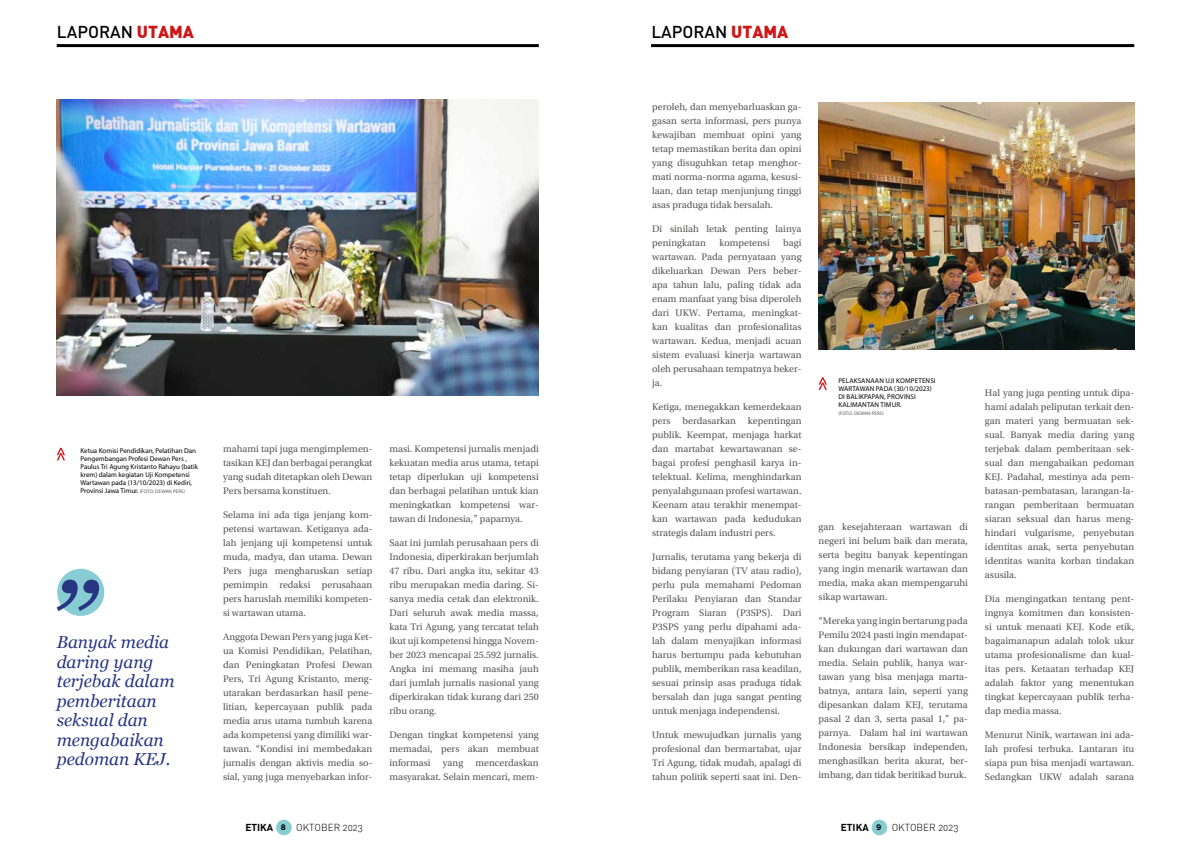
<style>
.page{position:relative;width:1191px;height:851px;background:#fff}
.page>*{position:absolute;margin:0;border:0;box-sizing:border-box;transform-origin:0 0}
.t1{font:italic 17.3px/19.6px "Georgia";color:#283583}
.t2{font:17px "DIN Medium Alternate";color:#000}
.t3{font:10px/14px "Utopia Std";color:#575756;text-align:justify}
.t4{font:300 10px "DIN Alternate";color:#000}
.t5{font:700 10px "DIN";color:#000}
.t6{font:700 8px "Gotham";color:#000}
.t7{font:7px/8px "Myriad Pro";color:#000}
.t8{font:7px/8px "Myriad Pro";letter-spacing:.02em;color:#000}
.t9{font:5px "Myriad Pro";letter-spacing:.02em;color:#575756}
.s1{font-family:"DIN Alternate";font-weight:900;color:#cd1719}
.s2{font-size:5px;color:#575756}
</style>
<div class="page">
<hr style="left:57px;top:44px;width:482px;height:3px;background:#000">
<hr style="left:651px;top:44px;width:483px;height:3px;background:#000">
<div style="left:276px;top:819px;width:16px;height:16px;background:#88cdd3;border-radius:50%"></div>
<div style="left:871px;top:819px;width:16px;height:16px;background:#88cdd3;border-radius:50%"></div>
<img style="left:818px;top:102px;width:316px;height:247px">
<img style="left:57px;top:99px;width:482px;height:296px">
<svg style="left:818px;top:377px;width:9px;height:13px"></svg>
<svg style="left:57px;top:447px;width:8px;height:13px"></svg>
<div style="left:57px;top:568px;width:47px;height:47px;background:#88cdd3;border-radius:50%"></div>
<svg style="left:57px;top:579px;width:42px;height:32px"></svg>
<h2 class="t2" style="left:57px;top:21px;width:138px">LAPORAN <span class="s1">UTAMA</span></h2>
<h2 class="t2" style="left:651px;top:21px;width:138px">LAPORAN <span class="s1">UTAMA</span></h2>
<p class="t7" style="left:80px;top:446px;width:119px">Ketua Komisi Pendidikan, Pelatihan Dan Pengembangan Profesi Dewan Pers , Paulus Tri Agung Kristanto Rahayu (batik krem) dalam kegiatan Uji Kompetensi Wartawan pada (13/10/2023) di Kediri, Provinsi Jawa Timur. <span class="s2">(FOTO: DEWAN PERS)</span></p>
<h1 class="t1" style="left:57px;top:631px;width:119px">Banyak media daring yang terjebak dalam pemberitaan seksual dan mengabaikan pedoman KEJ.</h1>
<p class="t3" style="left:223px;top:441px;width:151px">mahami tapi juga mengimplemen&shy;tasikan KEJ dan berbagai perangkat yang sudah ditetapkan oleh Dewan Pers bersama konstituen.</p>
<p class="t3" style="left:223px;top:507px;width:151px">Selama ini ada tiga jenjang kom&shy;petensi wartawan. Ketiganya ada&shy;lah jenjang uji kompetensi untuk muda, madya, dan utama. Dewan Pers juga mengharuskan setiap pemimpin redaksi perusahaan pers haruslah memiliki kompeten&shy;si wartawan utama.</p>
<p class="t3" style="left:223px;top:629px;width:151px">Anggota Dewan Pers yang juga Ket&shy;ua Komisi Pendidikan, Pelatihan, dan Peningkatan Profesi Dewan Pers, Tri Agung Kristanto, meng&shy;utarakan berdasarkan hasil pene&shy;litian, kepercayaan publik pada media arus utama tumbuh karena ada kompetensi yang dimiliki war&shy;tawan. “Kondisi ini membedakan jurnalis dengan aktivis media so&shy;sial, yang juga menyebarkan infor-</p>
<p class="t3" style="left:389px;top:441px;width:151px">masi. Kompetensi jurnalis menjadi kekuatan media arus utama, tetapi tetap diperlukan uji kompetensi dan berbagai pelatihan untuk kian meningkatkan kompetensi war&shy;tawan di Indonesia,” paparnya.</p>
<p class="t3" style="left:389px;top:535px;width:151px">Saat ini jumlah perusahaan pers di Indonesia, diperkirakan berjumlah 47 ribu. Dari angka itu, sekitar 43 ribu merupakan media daring. Si&shy;sanya media cetak dan elektronik.<br>Dari seluruh awak media massa, kata Tri Agung, yang tercatat telah ikut uji kompetensi hingga Novem&shy;ber 2023 mencapai 25.592 jurnalis.<br>Angka ini memang masiha jauh dari jumlah jurnalis nasional yang diperkirakan tidak kurang dari 250 ribu orang.</p>
<p class="t3" style="left:389px;top:727px;width:151px">Dengan tingkat kompetensi yang memadai, pers akan membuat informasi yang mencerdaskan masyarakat. Selain mencari, mem-</p>
<p class="t3" style="left:652px;top:99px;width:151px">peroleh, dan menyebarluaskan ga&shy;gasan serta informasi, pers punya kewajiban membuat opini yang tetap memastikan berita dan opini yang disuguhkan tetap menghor&shy;mati norma-norma agama, kesusi&shy;laan, dan tetap menjunjung tinggi asas praduga tidak bersalah.</p>
<p class="t3" style="left:652px;top:221px;width:151px">Di sinilah letak penting lainya peningkatan</p>
<p class="t3" style="left:652px;top:235px;width:151px;text-indent:131px">bagi wartawan. Pada pernyataan yang dikeluarkan Dewan Pers beber&shy;apa tahun lalu, paling tidak ada enam manfaat yang bisa diperoleh dari UKW. Pertama, meningkat&shy;kan kualitas dan profesionalitas wartawan. Kedua, menjadi acuan sistem evaluasi kinerja wartawan oleh perusahaan tempatnya beker&shy;ja.</p>
<p class="t3" style="left:652px;top:399px;width:151px">Ketiga, menegakkan kemerdekaan pers berdasarkan kepentingan publik. Keempat, menjaga harkat dan martabat kewartawanan se&shy;bagai profesi penghasil karya in&shy;telektual. Kelima, menghindarkan penyalahgunaan profesi wartawan.<br>Keenam atau terakhir menempat&shy;kan wartawan pada kedudukan strategis dalam industri pers.</p>
<p class="t3" style="left:652px;top:549px;width:151px">Jurnalis, terutama yang bekerja di bidang penyiaran (TV atau radio), perlu pula memahami Pedoman Perilaku Penyiaran dan Standar Program Siaran (P3SPS). Dari P3SPS yang perlu dipahami ada&shy;lah dalam menyajikan informasi harus bertumpu pada kebutuhan publik, memberikan rasa keadilan, sesuai prinsip asas praduga tidak bersalah dan juga sangat penting untuk menjaga independensi.</p>
<p class="t3" style="left:652px;top:727px;width:151px">Untuk mewujudkan jurnalis yang profesional dan bermartabat, ujar Tri Agung, tidak mudah, apalagi di tahun politik seperti saat ini. Den-</p>
<p class="t3" style="left:719px;top:235px;width:52px">kompetensi</p>
<p class="t8" style="left:838px;top:376px;width:99px">PELAKSANAAN UJI KOMPETENSI<br>WARTAWAN PADA (30/10/2023)<br>DI BALIKPAPAN, PROVINSI<br>KALIMANTAN TIMUR.</p>
<p class="t9" style="left:838px;top:409px;width:47px">(FOTO: DEWAN PERS)</p>
<p class="t3" style="left:818px;top:519px;width:151px">gan kesejahteraan wartawan di negeri ini belum baik dan merata, serta begitu banyak kepentingan yang ingin menarik wartawan dan media, maka akan mempengaruhi sikap wartawan.</p>
<p class="t3" style="left:818px;top:613px;width:151px">“Mereka yang ingin bertarung pada Pemilu 2024 pasti ingin mendapat&shy;kan dukungan dari wartawan dan media. Selain publik, hanya war&shy;tawan yang bisa menjaga marta&shy;batnya, antara lain, seperti yang dipesankan dalam KEJ, terutama pasal 2 dan 3, serta pasal 1,” pa&shy;parnya. Dalam hal ini wartawan Indonesia bersikap independen, menghasilkan berita akurat, ber&shy;imbang, dan tidak beritikad buruk.</p>
<p class="t5" style="left:245px;top:820px;width:29px">ETIKA</p>
<p class="t4" style="left:296px;top:821px;width:68px">OKTOBER 2023</p>
<p class="t6" style="left:281px;top:822px;width:7px">8</p>
<p class="t5" style="left:841px;top:820px;width:29px">ETIKA</p>
<p class="t4" style="left:891px;top:821px;width:68px">OKTOBER 2023</p>
<p class="t6" style="left:876px;top:822px;width:7px">9</p>
<p class="t3" style="left:985px;top:385px;width:151px">Hal yang juga penting untuk dipa&shy;hami adalah peliputan terkait den&shy;gan materi yang bermuatan sek&shy;sual. Banyak media daring yang terjebak dalam pemberitaan sek&shy;sual dan mengabaikan pedoman KEJ. Padahal, mestinya ada pem&shy;batasan-pembatasan, larangan-la&shy;rangan pemberitaan bermuatan siaran seksual dan harus meng&shy;hindari vulgarisme, penyebutan identitas anak, serta penyebutan identitas wanita korban tindakan asusila.</p>
<p class="t3" style="left:985px;top:591px;width:151px">Dia mengingatkan tentang pent&shy;ingnya komitmen dan konsisten&shy;si untuk menaati KEJ. Kode etik, bagaimanapun adalah tolok ukur utama profesionalisme dan kual&shy;itas pers. Ketaatan terhadap KEJ adalah faktor yang menentukan tingkat kepercayaan publik terha&shy;dap media massa.</p>
<p class="t3" style="left:985px;top:727px;width:151px">Menurut Ninik, wartawan ini ada&shy;lah profesi terbuka. Lantaran itu siapa pun bisa menjadi wartawan.<br>Sedangkan UKW adalah sarana</p>
</div>
